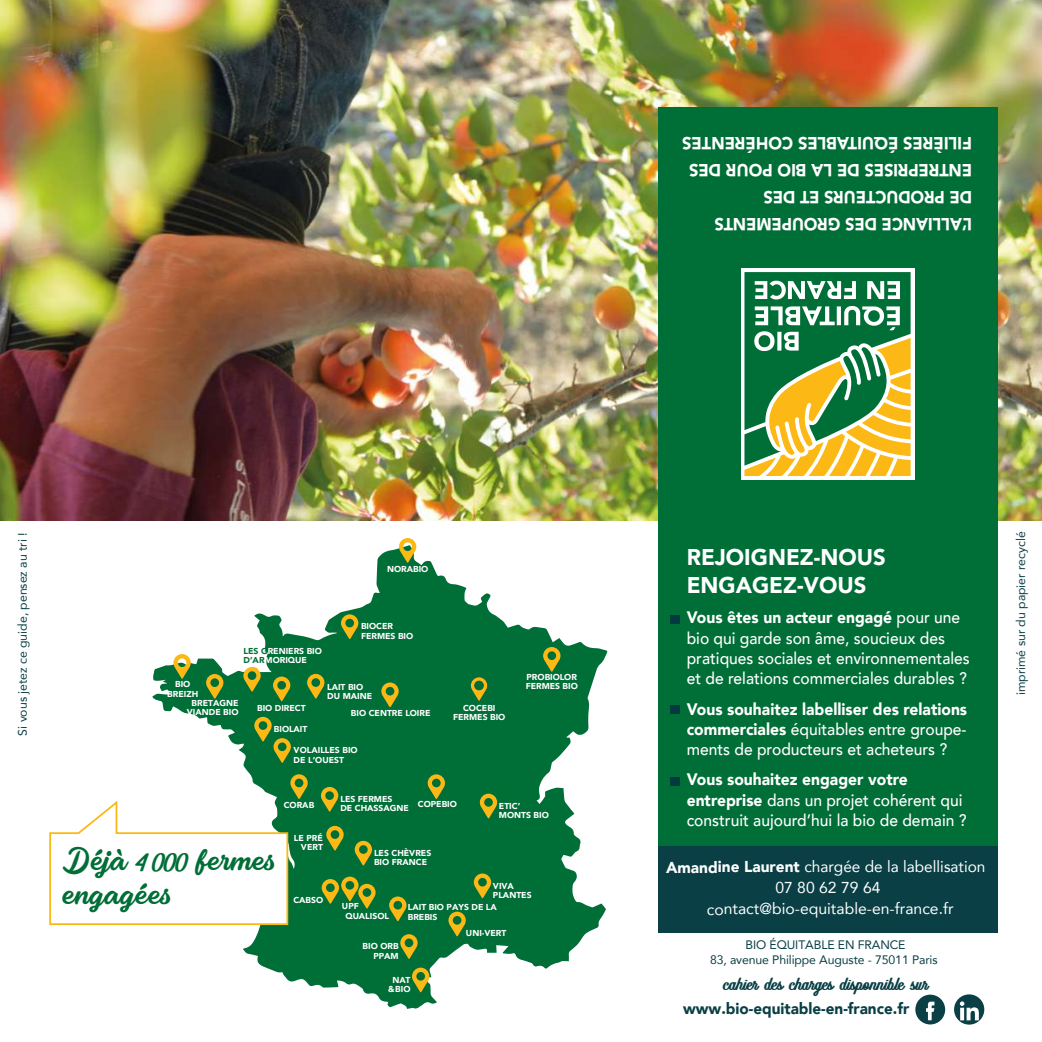
<style>
.page{position:relative;width:1042px;height:1042px;background:#fff}
.page>*{position:absolute;margin:0;border:0;box-sizing:border-box;transform-origin:0 0}
.t1{font:28px/33.6px "Fondy Script PERSONALUSEONLY";letter-spacing:.005em;color:#006e37;scale:.9 1}
.t2{font:900 22.75px/28px "Avenir";color:#fff}
.t3{font:19.78px "Bio Monster";letter-spacing:.005em;color:#093f45;scale:.9 1}
.t4{font:900 17.5px/26.9px "Avenir";letter-spacing:-.005em;color:#fff;scale:.93 1}
.t5{font:500 16.62px/20.1px "Avenir";color:#fff;scale:.94 1}
.t6{font:15.75px/21px "Avenir";letter-spacing:-.005em;color:#fff;text-align:center}
.t7{font:900 15.75px "Avenir";color:#093f45}
.t8{font:12.25px/14.7px "Avenir";letter-spacing:-.01em;color:#093f45;text-align:center}
.t9{font:900 8.58px/9.1px "Avenir";color:#fff}
.s1{color:#006e37}
.s2{font-family:"Bio Monster"}
.s3{font-weight:900}
</style>
<div class="page">
<img style="left:0;top:0;width:1042px;height:520px">
<div style="left:658px;top:107px;width:339px;height:824px;background:#006e37"></div>
<svg style="left:152px;top:545px;width:455px;height:464px;fill:#006e37"></svg>
<svg style="left:381px;top:682px;width:18px;height:25px"></svg>
<svg style="left:469px;top:676px;width:19px;height:26px"></svg>
<svg style="left:428px;top:774px;width:17px;height:25px"></svg>
<svg style="left:480px;top:793px;width:17px;height:25px"></svg>
<svg style="left:341px;top:614px;width:17px;height:25px"></svg>
<svg style="left:307px;top:674px;width:17px;height:24px"></svg>
<svg style="left:400px;top:934px;width:18px;height:25px"></svg>
<svg style="left:206px;top:674px;width:17px;height:25px"></svg>
<svg style="left:173px;top:654px;width:18px;height:25px"></svg>
<svg style="left:273px;top:676px;width:17px;height:25px"></svg>
<svg style="left:254px;top:717px;width:37px;height:46px;background:#41812d"></svg>
<svg style="left:474px;top:873px;width:17px;height:25px"></svg>
<svg style="left:448px;top:911px;width:18px;height:25px"></svg>
<svg style="left:322px;top:876px;width:54px;height:32px;background:#608a29"></svg>
<svg style="left:543px;top:647px;width:17px;height:25px"></svg>
<svg style="left:399px;top:538px;width:17px;height:25px"></svg>
<svg style="left:412px;top:967px;width:17px;height:25px"></svg>
<svg style="left:243px;top:667px;width:18px;height:24px"></svg>
<svg style="left:321px;top:787px;width:17px;height:24px"></svg>
<svg style="left:355px;top:841px;width:17px;height:24px"></svg>
<svg style="left:326px;top:826px;width:18px;height:24px"></svg>
<svg style="left:389px;top:896px;width:17px;height:25px"></svg>
<div style="left:658px;top:846px;width:339px;height:86px;background:#093f45"></div>
<div style="left:740px;top:268px;width:174px;height:212px;background:#fff"></div>
<svg style="left:744px;top:272px;width:166px;height:204px"></svg>
<svg style="left:49px;top:774px;width:259px;height:152px"></svg>
<div style="left:670px;top:777px;width:10px;height:8px;background:#053940"></div>
<div style="left:670px;top:705px;width:10px;height:9px;background:#053940"></div>
<div style="left:670px;top:615px;width:10px;height:9px;background:#053940"></div>
<svg style="left:915px;top:994px;width:30px;height:30px"></svg>
<div style="left:954px;top:994px;width:30px;height:30px;background:#093f45;border-radius:50%"></div>
<svg style="left:960px;top:1001px;width:19px;height:19px"></svg>
<p class="t4" style="left:972px;top:238px;width:313px;rotate:-180deg">L’ALLIANCE DES GROUPEMENTS<br>DE PRODUCTEURS ET DES<br>ENTREPRISES DE LA BIO POUR DES<br>FILIÈRES ÉQUITABLES COHÉRENTES</p>
<p class="t8" style="left:15px;top:735px;width:204px;rotate:-90deg">Si vous jetez ce guide, pensez au tri !</p>
<p class="t9" style="left:387px;top:564px;width:43px">NORABIO</p>
<p class="t9" style="left:244px;top:646px;width:80px"><span class="s1">LES G</span>RENIERS BIO<br><span class="s1">D’AR</span>MORIQUE</p>
<p class="t9" style="left:361px;top:621px;width:54px">BIOCER<br>FERMES BIO</p>
<p class="t9" style="left:167px;top:680px;width:33px;text-align:center">BIO<br>BREIZH</p>
<p class="t9" style="left:187px;top:698px;width:53px;text-align:center">BRETAGNE<br>VIANDE BIO</p>
<p class="t9" style="left:327px;top:682px;width:46px">LAIT BIO<br>DU MAINE</p>
<p class="t9" style="left:257px;top:703px;width:50px">BIO DIRECT</p>
<p class="t9" style="left:294px;top:746px;width:66px">VOLAILLES BIO<br>DE L’OUEST</p>
<p class="t9" style="left:351px;top:708px;width:81px">BIO CENTRE LOIRE</p>
<p class="t9" style="left:453px;top:703px;width:54px;text-align:center">COCEBI<br>FERMES BIO</p>
<p class="t9" style="left:274px;top:724px;width:35px">BIOLAIT</p>
<p class="t9" style="left:526px;top:672px;width:54px">PROBIOLOR<br>FERMES BIO</p>
<p class="t9" style="left:284px;top:800px;width:32px">CORAB</p>
<h1 class="t1" style="left:63px;top:843px;width:239px">Déjà <span class="s2">4 000</span> fermes engagées</h1>
<p class="t9" style="left:294px;top:833px;width:30px;text-align:right">LE PRÉ<br>VERT</p>
<p class="t9" style="left:293px;top:895px;width:31px">CABSO</p>
<p class="t9" style="left:340px;top:794px;width:70px">LES FERMES<br>DE CHASSAGNE</p>
<p class="t9" style="left:374px;top:848px;width:59px">LES CHÈVRES<br>BIO FRANCE</p>
<p class="t9" style="left:418px;top:799px;width:41px">COPEBIO</p>
<p class="t9" style="left:499px;top:801px;width:51px">ETIC’<br>MONTS BIO</p>
<p class="t9" style="left:342px;top:901px;width:18px">UPF</p>
<p class="t9" style="left:345px;top:911px;width:45px">QUALISOL</p>
<p class="t9" style="left:363px;top:941px;width:38px;text-align:right">BIO ORB<br>PPAM</p>
<p class="t9" style="left:493px;top:881px;width:40px">VIVA<br>PLANTES</p>
<p class="t9" style="left:408px;top:902px;width:91px">LAIT BIO PAYS DE LA<br>BREBIS</p>
<p class="t9" style="left:466px;top:929px;width:42px">UNI-VERT</p>
<p class="t9" style="left:388px;top:975px;width:24px;text-align:center">NAT &amp;BIO</p>
<h2 class="t2" style="left:687px;top:542px;width:200px">REJOIGNEZ-NOUS<br>ENGAGEZ-VOUS</h2>
<p class="t5" style="left:687px;top:607px;width:303px"><span class="s3">Vous êtes un acteur engagé</span> pour une bio qui garde son âme, soucieux des pratiques sociales et environnementales et de relations commerciales durables ?</p>
<p class="t5" style="left:687px;top:698px;width:300px;text-align:justify"><span class="s3">Vous souhaitez labelliser des relations commerciales</span> équitables entre groupe&shy;ments de producteurs et acheteurs ?</p>
<p class="t5" style="left:687px;top:768px;width:299px"><span class="s3">Vous souhaitez engager votre entreprise</span> dans un projet cohérent qui construit aujourd’hui la bio de demain ?</p>
<p class="t6" style="left:666px;top:855px;width:321px"><span class="s3">Amandine Laurent</span> chargée de la labellisation<br>07 80 62 79 64 contact@bio-equitable-en-france.fr</p>
<p class="t8" style="left:710px;top:937px;width:229px">BIO ÉQUITABLE EN FRANCE<br>83, avenue Philippe Auguste - 75011 Paris</p>
<p class="t3" style="left:723px;top:972px;width:229px">cahier des charges disponnible sur</p>
<p class="t7" style="left:683px;top:994px;width:228px">www.bio-equitable-en-france.fr</p>
<p class="t8" style="left:1013px;top:695px;width:165px;rotate:-90deg">imprimé sur du papier recyclé</p>
</div>
